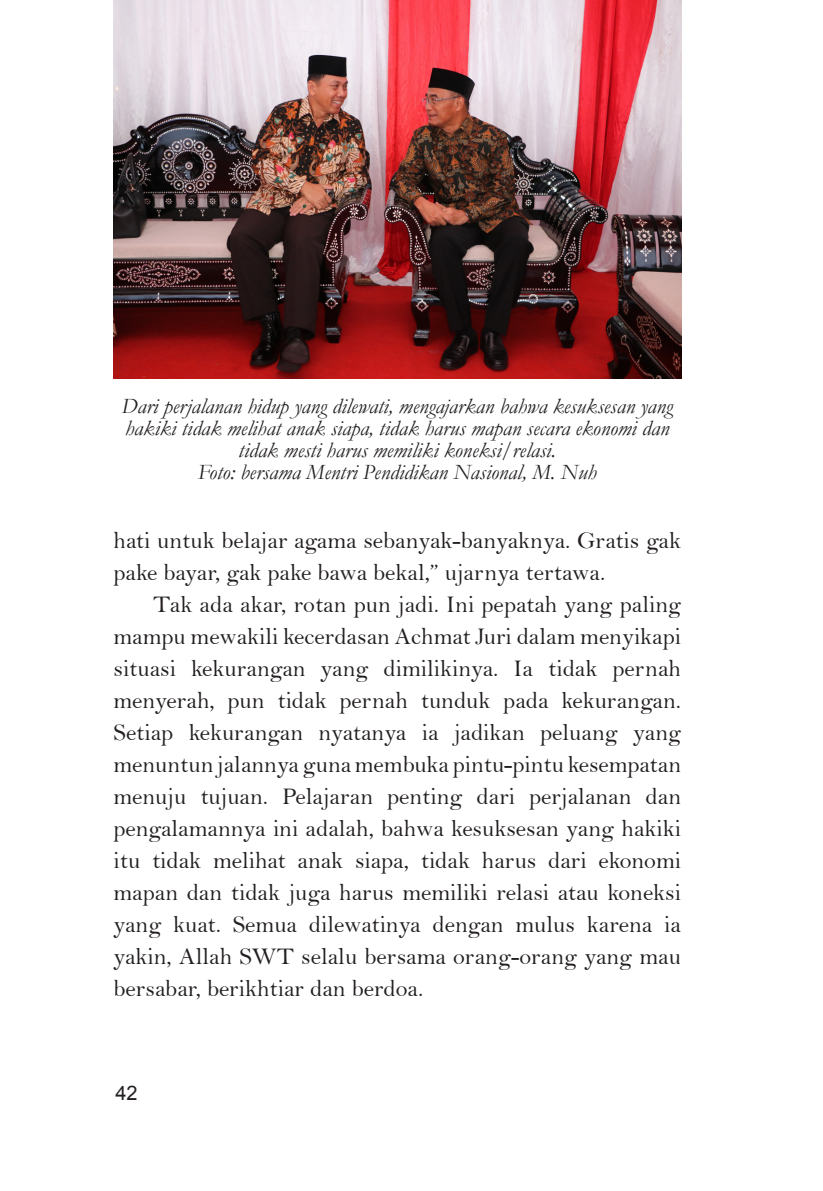
<style>
.page{position:relative;width:823px;height:1191px;background:#fff}
.page>*{position:absolute;margin:0;border:0;box-sizing:border-box;transform-origin:0 0}
.t1{font:24px/32px "Bell";color:#231f20}
.t2{font:italic 22px/22px "Garamond";color:#231f20;text-align:center}
.t3{font:20px "Arial";color:#231f20}
</style>
<div class="page">
<img style="left:113px;top:0;width:567px;height:378px">
<p class="t2" style="left:121px;top:394px;width:552px">Dari perjalanan hidup yang dilewati, mengajarkan bahwa kesuksesan yang hakiki tidak melihat anak siapa, tidak harus mapan secara ekonomi dan tidak mesti harus memiliki koneksi/relasi.</p>
<p class="t2" style="left:198px;top:460px;width:400px">Foto: bersama Mentri Pendidikan Nasional, M. Nuh</p>
<p class="t1" style="left:113px;top:524px;width:568px">hati untuk belajar agama sebanyak-banyaknya. Gratis gak pake bayar, gak pake bawa bekal,” ujarnya tertawa.</p>
<p class="t1" style="left:113px;top:588px;width:568px;text-align:justify;text-indent:40px">Tak ada akar, rotan pun jadi. Ini pepatah yang paling mampu mewakili kecerdasan Achmat Juri dalam menyikapi situasi kekurangan yang dimilikinya. Ia tidak pernah menyerah, pun tidak pernah tunduk pada kekurangan.<br>Setiap kekurangan nyatanya ia jadikan peluang yang menuntun jalannya guna membuka pintu-pintu kesempatan menuju tujuan. Pelajaran penting dari perjalanan dan pengalamannya ini adalah, bahwa kesuksesan yang hakiki itu tidak melihat anak siapa, tidak harus dari ekonomi mapan dan tidak juga harus memiliki relasi atau koneksi yang kuat. Semua dilewatinya dengan mulus karena ia yakin, Allah SWT selalu bersama orang-orang yang mau bersabar, berikhtiar dan berdoa.</p>
<p class="t3" style="left:115px;top:1079px;width:24px">42</p>
</div>
